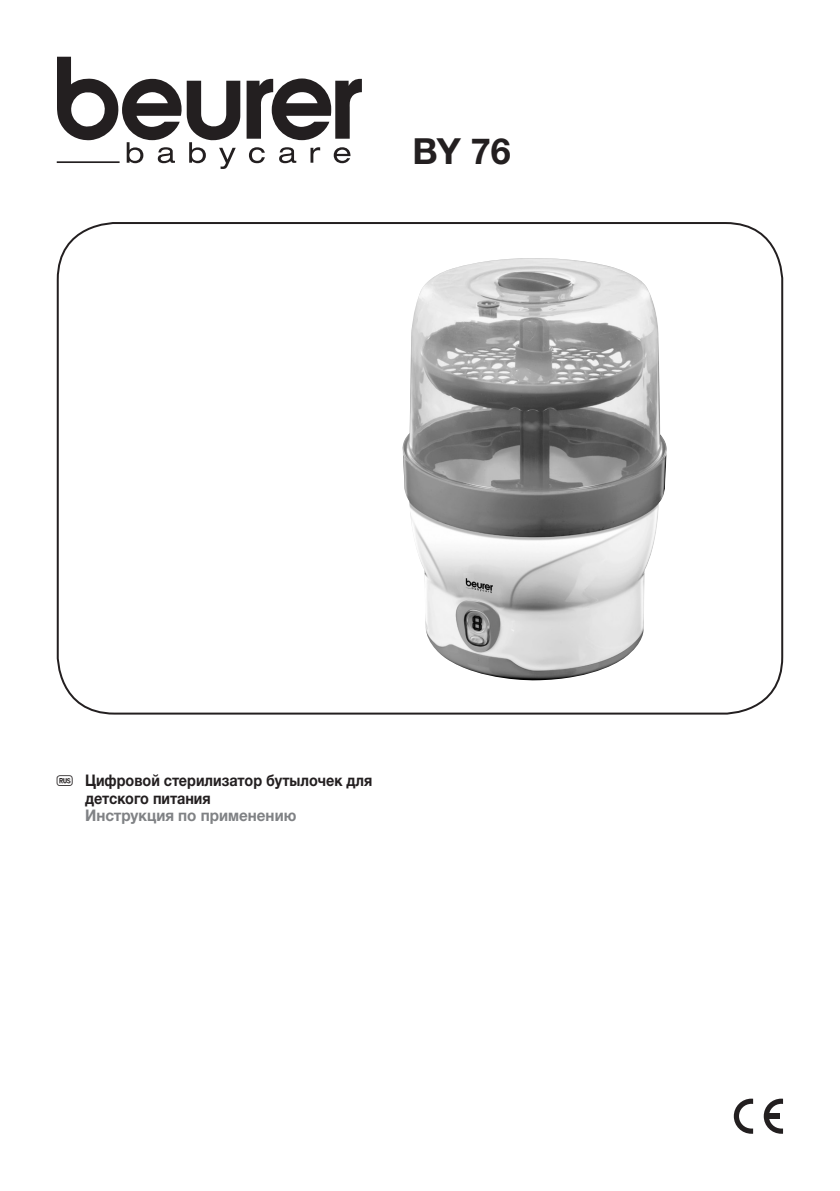
<style>
.page{position:relative;width:840px;height:1191px;background:#fff}
.page>*{position:absolute;margin:0;border:0;box-sizing:border-box;transform-origin:0 0}
.t1{font:700 36px "Helvetica Neue LTW1 G";color:#231f20}
.t2{font:700 16px/17.6px "Helvetica Neue LTW1 G";color:#231f20;scale:.9 1}
.t3{font:700 16px "Helvetica Neue LTW1 G";color:#808285;scale:.95 1}
.s1{font-family:"Laend Beurer 2012"}
</style>
<div class="page">
<img style="left:402px;top:258px;width:265px;height:423px">
<svg style="left:246px;top:78px;width:116px;height:62px"></svg>
<svg style="left:57px;top:57px;width:183px;height:112px"></svg>
<svg style="left:249px;top:147px;width:16px;height:16px"></svg>
<svg style="left:279px;top:147px;width:17px;height:16px"></svg>
<svg style="left:310px;top:147px;width:10px;height:16px"></svg>
<svg style="left:333px;top:147px;width:17px;height:16px"></svg>
<svg style="left:763px;top:1098px;width:19px;height:35px"></svg>
<div style="left:767px;top:1113px;width:12px;height:5px;background:#231f20"></div>
<svg style="left:733px;top:1098px;width:19px;height:35px"></svg>
<h1 class="t1" style="left:412px;top:129px;width:100px">BY 76</h1>
<p class="t2" style="left:85px;top:771px;width:320px;text-indent:-28px"><span class="s1">r</span> Цифровой стерилизатор бутылочек для детского питания</p>
<p class="t3" style="left:85px;top:805px;width:224px">Инструкция по применению</p>
</div>
